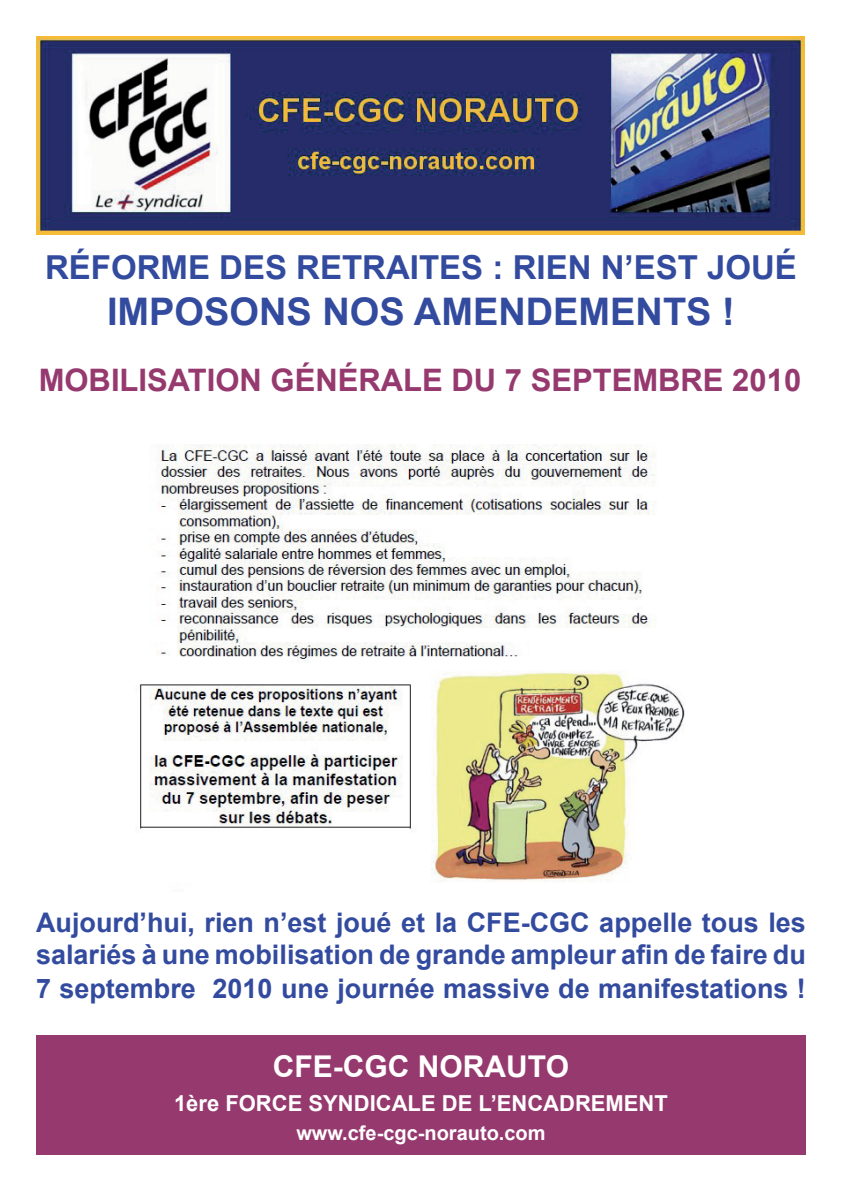
<style>
.page{position:relative;width:842px;height:1191px;background:#fff}
.page>*{position:absolute;margin:0;border:0;box-sizing:border-box;transform-origin:0 0}
.t1{font:700 38px "Arial";color:#334b9f}
.t2{font:700 33px "Arial";color:#334b9f}
.t3{font:700 31px "Arial";color:#96396e}
.t4{font:700 30px "Arial";color:#fff}
.t5{font:700 27px/33px "Arial";color:#334b9f;text-align:justify}
.t6{font:700 22px "Arial";color:#fff}
.t7{font:700 20px "Arial";color:#fff}
</style>
<div class="page">
<img style="left:36px;top:36px;width:769px;height:198px">
<div style="left:36px;top:1035px;width:770px;height:120px;background:#96396e"></div>
<img style="left:140px;top:444px;width:545px;height:447px">
<p class="t2" style="left:45px;top:246px;width:70px">Réforme</p>
<p class="t2" style="left:219px;top:246px;width:23px">des</p>
<p class="t2" style="left:296px;top:246px;width:502px">RETRAITES : RIEN N’EST JOUé</p>
<h1 class="t1" style="left:107px;top:286px;width:629px">IMPOSONS NOS AMENDEMENTS !</h1>
<p class="t3" style="left:39px;top:359px;width:341px">MOBILISATION Générale</p>
<p class="t3" style="left:451px;top:359px;width:102px">du 7 septembre</p>
<p class="t3" style="left:732px;top:359px;width:70px">2010</p>
<p class="t5" style="left:36px;top:907px;width:771px">Aujourd’hui, rien n’est joué et la CFE-CGC appelle tous les salariés à une mobilisation de grande ampleur afin de faire du 7 septembre 2010 une journée massive de manifestations !</p>
<p class="t4" style="left:273px;top:1047px;width:298px">CFE-CGC NORAUTO</p>
<p class="t6" style="left:174px;top:1088px;width:495px">1ère FORCE SYNDICALE DE L’ENCADREMENT</p>
<p class="t7" style="left:296px;top:1119px;width:251px">www.cfe-cgc-norauto.com</p>
</div>
